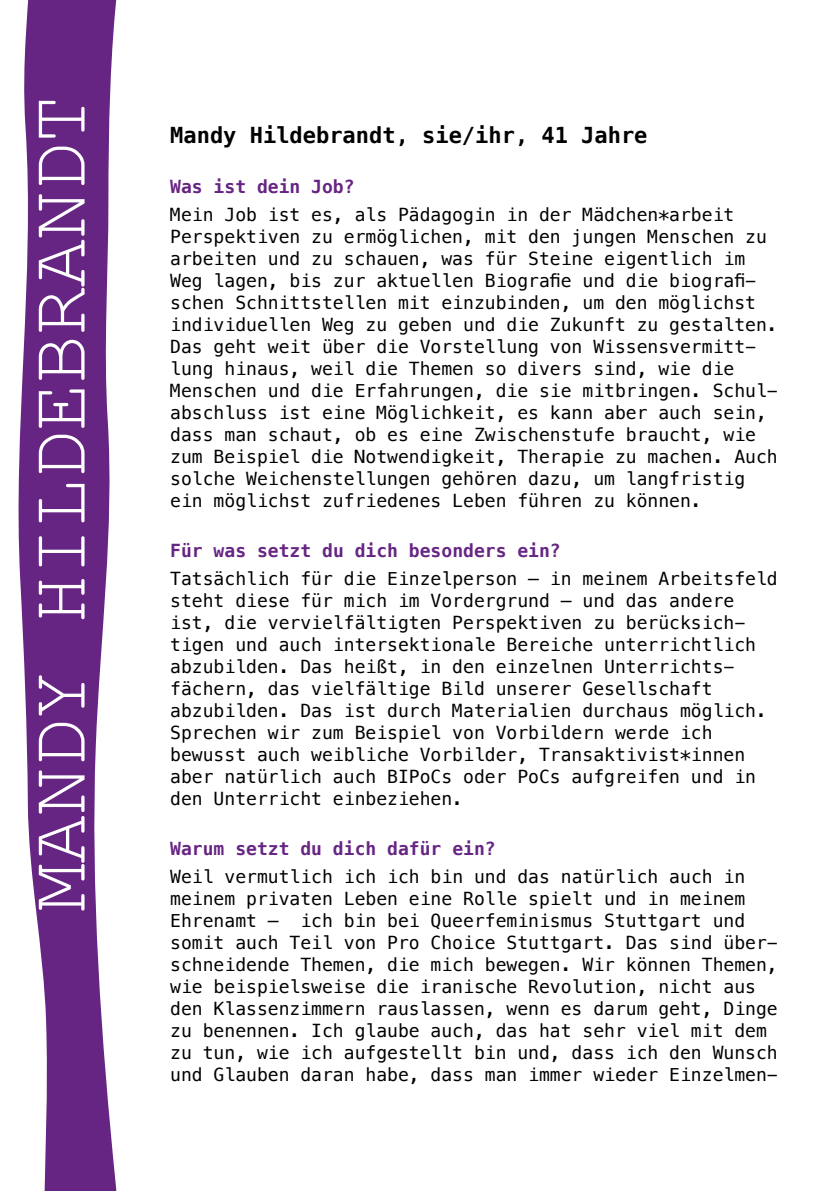
<style>
.page{position:relative;width:840px;height:1191px;background:#fff}
.page>*{position:absolute;margin:0;border:0;box-sizing:border-box;transform-origin:0 0}
.t1{font:80px "Courier New";color:#fff}
.t2{font:700 22px "Menlo";color:#000}
.t3{font:18px/22px "Menlo";color:#000}
.t4{font:700 18px "Menlo";color:#662583}
</style>
<div class="page">
<svg style="left:18px;top:0;width:99px;height:1191px;fill:#662583"></svg>
<h1 class="t1" style="left:10px;top:911px;width:817px;rotate:-90deg">MANDY HILDEBRANDT</h1>
<p class="t2" style="left:170px;top:125px;width:478px">Mandy Hildebrandt, sie/ihr, 41 Jahre</p>
<p class="t4" style="left:170px;top:179px;width:186px">Was ist dein Job?</p>
<p class="t3" style="left:170px;top:204px;width:608px">Mein Job ist es, als Pädagogin in der Mädchen*arbeit Perspektiven zu ermöglichen, mit den jungen Menschen zu arbeiten und zu schauen, was für Steine eigentlich im Weg lagen, bis zur aktuellen Biografie und die biografi&shy;schen Schnittstellen mit einzubinden, um den möglichst individuellen Weg zu geben und die Zukunft zu gestalten.<br>Das geht weit über die Vorstellung von Wissensvermitt&shy;lung hinaus, weil die Themen so divers sind, wie die Menschen und die Erfahrungen, die sie mitbringen. Schul&shy;abschluss ist eine Möglichkeit, es kann aber auch sein, dass man schaut, ob es eine Zwischenstufe braucht, wie zum Beispiel die Notwendigkeit, Therapie zu machen. Auch solche Weichenstellungen gehören dazu, um langfristig ein möglichst zufriedenes Leben führen zu können.</p>
<p class="t4" style="left:170px;top:542px;width:392px">Für was setzt du dich besonders ein?</p>
<p class="t3" style="left:170px;top:569px;width:608px">Tatsächlich für die Einzelperson ‒ in meinem Arbeitsfeld steht diese für mich im Vordergrund ‒ und das andere ist, die vervielfältigten Perspektiven zu berücksich&shy;tigen und auch intersektionale Bereiche unterrichtlich abzubilden. Das heißt, in den einzelnen Unterrichts&shy;fächern, das vielfältige Bild unserer Gesellschaft abzubilden. Das ist durch Materialien durchaus möglich.<br>Sprechen wir zum Beispiel von Vorbildern werde ich bewusst auch weibliche Vorbilder, Transaktivist*innen aber natürlich auch BIPoCs oder PoCs aufgreifen und in den Unterricht einbeziehen.</p>
<p class="t4" style="left:170px;top:840px;width:327px">Warum setzt du dich dafür ein?</p>
<p class="t3" style="left:170px;top:867px;width:608px">Weil vermutlich ich ich bin und das natürlich auch in meinem privaten Leben eine Rolle spielt und in meinem Ehrenamt ‒ ich bin bei Queerfeminismus Stuttgart und somit auch Teil von Pro Choice Stuttgart. Das sind über&shy;schneidende Themen, die mich bewegen. Wir können Themen, wie beispielsweise die iranische Revolution, nicht aus den Klassenzimmern rauslassen, wenn es darum geht, Dinge zu benennen. Ich glaube auch, das hat sehr viel mit dem zu tun, wie ich aufgestellt bin und, dass ich den Wunsch und Glauben daran habe, dass man immer wieder Einzelmen-</p>
</div>
